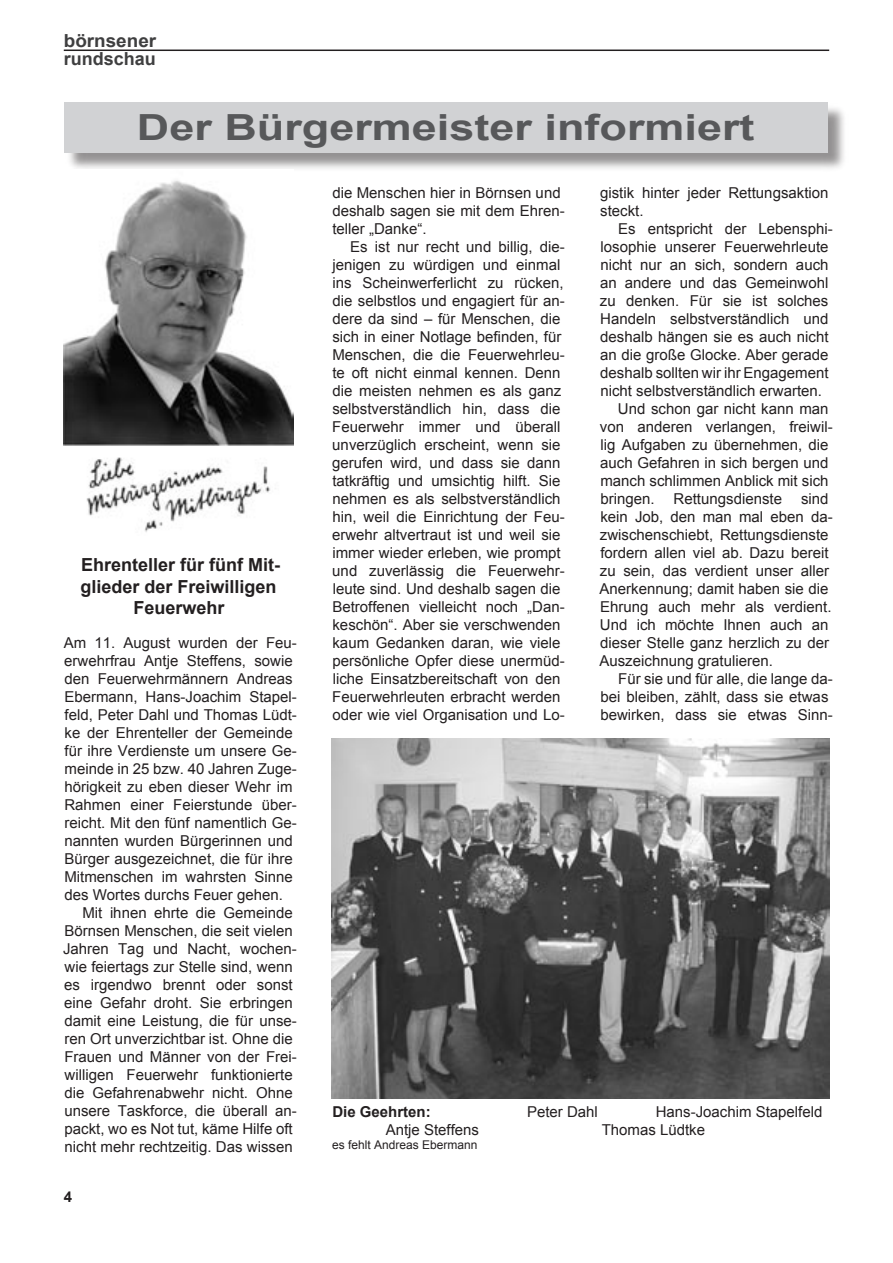
<style>
.page{position:relative;width:893px;height:1263px;background:#fff}
.page>*{position:absolute;margin:0;border:0;box-sizing:border-box;transform-origin:0 0}
.t1{font:700 36px "Arial";color:#57585a;scale:1.25 1}
.t2{font:700 18px/21.6px "Arial";color:#231f20;text-align:center}
.t3{font:700 18px/18px "Arial";color:#3f3f40;scale:1.05 1}
.t4{font:15px/18px "Arial";color:#231f20}
.t5{font:700 15px "Arial";color:#231f20}
.t6{font:12px "Arial";color:#231f20}
</style>
<div class="page">
<hr style="left:64px;top:50px;width:765px;height:1px;background:#231f20">
<div style="left:65px;top:104px;width:783px;height:69px;background:#231f20;opacity:.49"></div>
<div style="left:64px;top:102px;width:764px;height:50px;background:#d1d2d4"></div>
<img style="left:64px;top:170px;width:229px;height:362px">
<img style="left:332px;top:738px;width:497px;height:360px">
<p class="t3" style="left:64px;top:32px;width:90px">börnsener rundschau</p>
<h1 class="t1" style="left:137px;top:104px;width:496px">Der Bürgermeister informiert</h1>
<p class="t2" style="left:81px;top:555px;width:201px">Ehrenteller für fünf Mit&shy;glieder der Freiwilligen<br>Feuerwehr</p>
<p class="t4" style="left:64px;top:634px;width:235px">Am 11. August wurden der Feu-</p>
<p class="t4" style="left:64px;top:652px;width:230px">erwehrfrau Antje Steffens, sowie</p>
<p class="t4" style="left:64px;top:670px;width:230px">den Feuerwehrmännern Andreas</p>
<p class="t4" style="left:64px;top:688px;width:234px">Ebermann, Hans-Joachim Stapel-</p>
<p class="t4" style="left:65px;top:706px;width:234px">feld, Peter Dahl und Thomas Lüdt-</p>
<p class="t4" style="left:65px;top:724px;width:230px">ke der Ehrenteller der Gemeinde</p>
<p class="t4" style="left:65px;top:742px;width:234px">für ihre Verdienste um unsere Ge-</p>
<p class="t4" style="left:65px;top:760px;width:234px">meinde in 25 bzw. 40 Jahren Zuge-</p>
<p class="t4" style="left:65px;top:778px;width:230px">hörigkeit zu eben dieser Wehr im</p>
<p class="t4" style="left:64px;top:796px;width:234px">Rahmen einer Feierstunde über-</p>
<p class="t4" style="left:65px;top:814px;width:234px">reicht. Mit den fünf namentlich Ge-</p>
<p class="t4" style="left:65px;top:832px;width:230px">nannten wurden Bürgerinnen und</p>
<p class="t4" style="left:64px;top:850px;width:230px">Bürger ausgezeichnet, die für ihre</p>
<p class="t4" style="left:64px;top:868px;width:230px">Mitmenschen im wahrsten Sinne</p>
<p class="t4" style="left:64px;top:886px;width:220px">des Wortes durchs Feuer gehen.</p>
<p class="t4" style="left:82px;top:904px;width:212px">Mit ihnen ehrte die Gemeinde</p>
<p class="t4" style="left:64px;top:922px;width:230px">Börnsen Menschen, die seit vielen</p>
<p class="t4" style="left:63px;top:940px;width:235px">Jahren Tag und Nacht, wochen-</p>
<p class="t4" style="left:65px;top:958px;width:230px">wie feiertags zur Stelle sind, wenn</p>
<p class="t4" style="left:64px;top:976px;width:230px">es irgendwo brennt oder sonst</p>
<p class="t4" style="left:64px;top:994px;width:230px">eine Gefahr droht. Sie erbringen</p>
<p class="t4" style="left:64px;top:1012px;width:234px">damit eine Leistung, die für unse-</p>
<p class="t4" style="left:65px;top:1030px;width:230px">ren Ort unverzichtbar ist. Ohne die</p>
<p class="t4" style="left:64px;top:1048px;width:234px">Frauen und Männer von der Frei-</p>
<p class="t4" style="left:65px;top:1066px;width:230px">willigen Feuerwehr funktionierte</p>
<p class="t4" style="left:64px;top:1084px;width:230px">die Gefahrenabwehr nicht. Ohne</p>
<p class="t4" style="left:64px;top:1102px;width:234px">unsere Taskforce, die überall an-</p>
<p class="t4" style="left:65px;top:1120px;width:230px">packt, wo es Not tut, käme Hilfe oft</p>
<p class="t4" style="left:65px;top:1138px;width:230px">nicht mehr rechtzeitig. Das wissen</p>
<p class="t5" style="left:64px;top:1186px;width:10px">4</p>
<p class="t4" style="left:332px;top:184px;width:234px">die Menschen hier in Börnsen und deshalb sagen sie mit dem Ehren&shy;teller „Danke“.</p>
<p class="t4" style="left:332px;top:238px;width:234px;text-indent:18px">Es ist nur recht und billig, die&shy;jenigen zu würdigen und einmal ins Scheinwerferlicht zu rücken, die selbstlos und engagiert für an&shy;dere da sind – für Menschen, die sich in einer Notlage befinden, für Menschen, die die Feuerwehrleu&shy;te oft nicht einmal kennen. Denn die meisten nehmen es als ganz selbstverständlich hin, dass die Feuerwehr immer und überall unverzüglich erscheint, wenn sie gerufen wird, und dass sie dann tatkräftig und umsichtig hilft. Sie nehmen es als selbstverständlich hin, weil die Einrichtung der Feu&shy;erwehr altvertraut ist und weil sie immer wieder erleben, wie prompt und zuverlässig die Feuerwehr&shy;leute sind. Und deshalb sagen die Betroffenen vielleicht noch „Dan&shy;keschön“. Aber sie verschwenden kaum Gedanken daran, wie viele persönliche Opfer diese unermüd&shy;liche Einsatzbereitschaft von den Feuerwehrleuten erbracht werden oder wie viel Organisation und Lo-</p>
<p class="t4" style="left:600px;top:184px;width:230px">gistik hinter jeder Rettungsaktion steckt.</p>
<p class="t4" style="left:618px;top:220px;width:216px">Es entspricht der Lebensphi-</p>
<p class="t4" style="left:601px;top:238px;width:229px">losophie unserer Feuerwehrleute</p>
<p class="t4" style="left:600px;top:256px;width:230px">nicht nur an sich, sondern auch</p>
<p class="t4" style="left:600px;top:274px;width:230px">an andere und das Gemeinwohl</p>
<p class="t4" style="left:600px;top:292px;width:230px">zu denken. Für sie ist solches</p>
<p class="t4" style="left:600px;top:310px;width:230px">Handeln selbstverständlich und</p>
<p class="t4" style="left:600px;top:328px;width:230px">deshalb hängen sie es auch nicht</p>
<p class="t4" style="left:600px;top:346px;width:230px">an die große Glocke. Aber gerade</p>
<p class="t4" style="left:600px;top:364px;width:230px">deshalb sollten wir ihr Engagement</p>
<p class="t4" style="left:600px;top:382px;width:223px">nicht selbstverständlich erwarten.</p>
<p class="t4" style="left:618px;top:400px;width:212px">Und schon gar nicht kann man</p>
<p class="t4" style="left:600px;top:418px;width:234px">von anderen verlangen, freiwil-</p>
<p class="t4" style="left:601px;top:436px;width:229px">lig Aufgaben zu übernehmen, die</p>
<p class="t4" style="left:600px;top:454px;width:230px">auch Gefahren in sich bergen und</p>
<p class="t4" style="left:600px;top:472px;width:230px">manch schlimmen Anblick mit sich</p>
<p class="t4" style="left:600px;top:490px;width:56px">bringen.</p>
<p class="t4" style="left:674px;top:490px;width:110px">Rettungsdienste</p>
<p class="t4" style="left:599px;top:490px;width:235px;text-indent:202px">sind kein Job, den man mal eben da&shy;zwischenschiebt, Rettungsdienste fordern allen viel ab. Dazu bereit zu sein, das verdient unser aller<br>Anerkennung; damit haben sie die<br>Ehrung auch mehr als verdient.<br>Und ich möchte Ihnen auch an dieser Stelle ganz herzlich zu der<br>Auszeichnung gratulieren.</p>
<p class="t4" style="left:600px;top:670px;width:234px;text-indent:18px">Für sie und für alle, die lange da&shy;bei bleiben, zählt, dass sie etwas bewirken, dass sie etwas Sinn-</p>
<p class="t5" style="left:332px;top:1101px;width:100px">Die Geehrten:</p>
<p class="t4" style="left:527px;top:1102px;width:72px">Peter Dahl</p>
<p class="t4" style="left:656px;top:1102px;width:168px">Hans-Joachim Stapelfeld</p>
<p class="t4" style="left:386px;top:1120px;width:95px">Antje Steffens</p>
<p class="t4" style="left:602px;top:1120px;width:105px">Thomas Lüdtke</p>
<p class="t6" style="left:332px;top:1137px;width:147px">es fehlt Andreas Ebermann</p>
</div>
